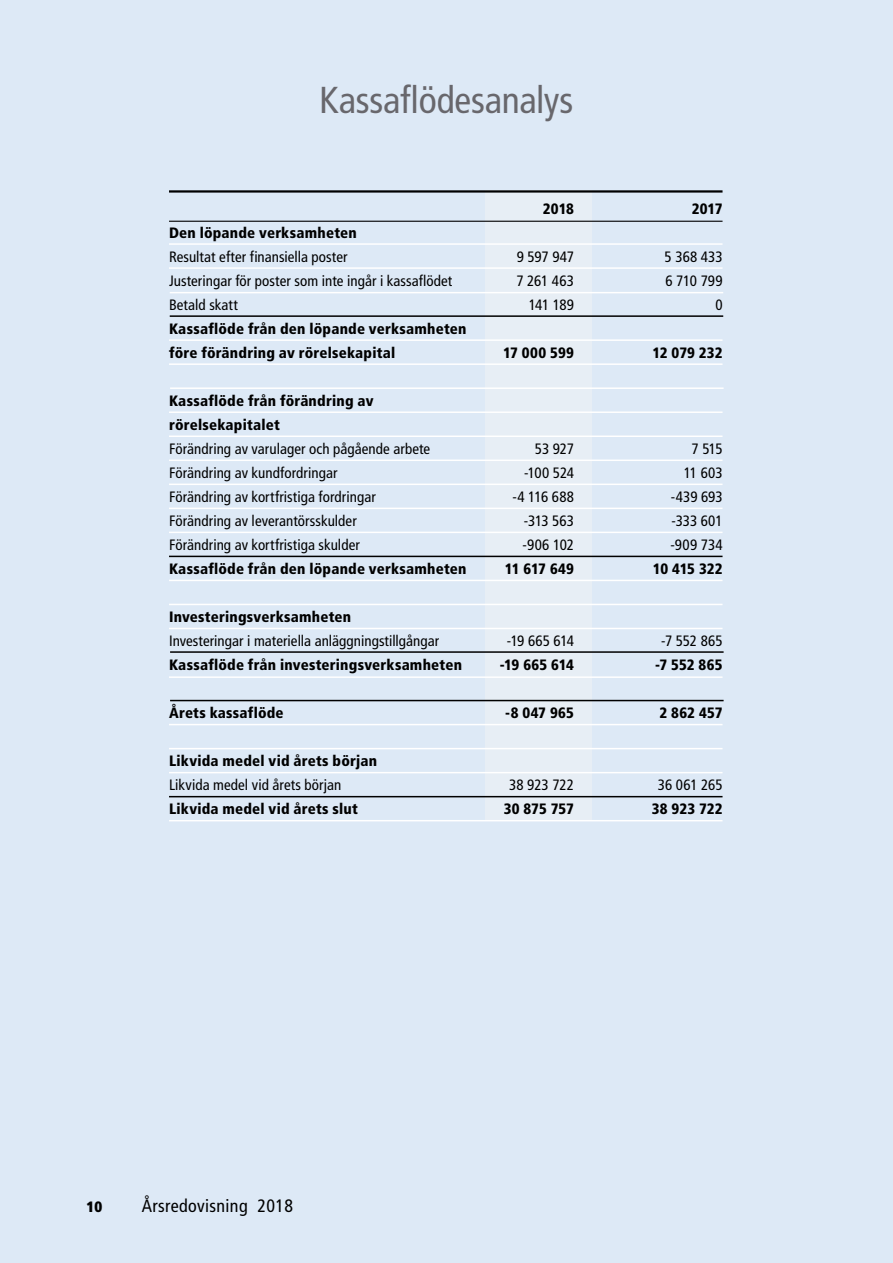
<style>
.page{position:relative;width:893px;height:1263px;background:#dde9f6}
.page>*{position:absolute;margin:0;border:0;box-sizing:border-box;transform-origin:0 0}
.t1{font:condensed 37.5px "Frutiger";letter-spacing:-.005em;color:#68676c}
.t2{font:condensed 18px "Frutiger";letter-spacing:.02em;color:#000}
.t3{font:condensed 15px "Frutiger";letter-spacing:.005em;color:#000}
.t4{font:900 condensed 15px/24px "Frutiger";letter-spacing:.015em;color:#000}
.t5{font:900 condensed 15px "Frutiger";color:#000}
</style>
<div class="page">
<div style="left:485px;top:190px;width:106px;height:631px;background:#e7eef5"></div>
<hr style="left:169px;top:190px;width:553px;height:3px;background:#000">
<hr style="left:169px;top:221px;width:553px;height:1px;background:#000">
<hr style="left:169px;top:243px;width:553px;height:2px;background:#fff">
<hr style="left:169px;top:267px;width:553px;height:2px;background:#fff">
<hr style="left:170px;top:315px;width:553px;height:2px;background:#000">
<hr style="left:170px;top:292px;width:553px;height:1px;background:#fff">
<hr style="left:169px;top:339px;width:553px;height:2px;background:#fff">
<hr style="left:169px;top:363px;width:553px;height:2px;background:#fff">
<hr style="left:170px;top:700px;width:554px;height:1px;background:#000">
<hr style="left:169px;top:411px;width:553px;height:2px;background:#fff">
<hr style="left:169px;top:435px;width:553px;height:2px;background:#fff">
<hr style="left:169px;top:459px;width:553px;height:2px;background:#fff">
<hr style="left:169px;top:484px;width:553px;height:1px;background:#fff">
<hr style="left:169px;top:508px;width:553px;height:1px;background:#fff">
<hr style="left:169px;top:532px;width:553px;height:1px;background:#fff">
<hr style="left:169px;top:556px;width:553px;height:1px;background:#000">
<hr style="left:169px;top:580px;width:553px;height:1px;background:#fff">
<hr style="left:169px;top:604px;width:553px;height:1px;background:#fff">
<hr style="left:169px;top:628px;width:553px;height:1px;background:#fff">
<hr style="left:169px;top:676px;width:553px;height:2px;background:#fff">
<hr style="left:170px;top:651px;width:554px;height:2px;background:#000">
<hr style="left:169px;top:724px;width:553px;height:1px;background:#fff">
<hr style="left:169px;top:748px;width:553px;height:1px;background:#fff">
<hr style="left:169px;top:772px;width:553px;height:1px;background:#fff">
<hr style="left:169px;top:796px;width:553px;height:1px;background:#000">
<hr style="left:169px;top:820px;width:553px;height:1px;background:#fff">
<hr style="left:170px;top:387px;width:554px;height:2px;background:#fff">
<h1 class="t1" style="left:320px;top:78px;width:255px">Kassaflödesanalys</h1>
<p class="t4" style="left:543px;top:196px;width:33px">2018</p>
<p class="t4" style="left:692px;top:196px;width:32px">2017</p>
<p class="t4" style="left:169px;top:220px;width:189px">Den löpande verksamheten</p>
<p class="t3" style="left:169px;top:248px;width:180px">Resultat efter finansiella poster</p>
<p class="t3" style="left:517px;top:248px;width:59px">9 597 947</p>
<p class="t3" style="left:665px;top:248px;width:59px">5 368 433</p>
<p class="t3" style="left:169px;top:272px;width:285px">Justeringar för poster som inte ingår i kassaflödet</p>
<p class="t3" style="left:516px;top:272px;width:59px">7 261 463</p>
<p class="t3" style="left:665px;top:272px;width:59px">6 710 799</p>
<p class="t3" style="left:169px;top:296px;width:70px">Betald skatt</p>
<p class="t3" style="left:529px;top:296px;width:47px">141 189</p>
<p class="t3" style="left:715px;top:296px;width:9px">0</p>
<p class="t4" style="left:169px;top:316px;width:299px">Kassaflöde från den löpande verksamheten före förändring av rörelsekapital</p>
<p class="t4" style="left:503px;top:340px;width:72px">17 000 599</p>
<p class="t4" style="left:652px;top:340px;width:72px">12 079 232</p>
<p class="t4" style="left:169px;top:388px;width:206px">Kassaflöde från förändring av rörelsekapitalet</p>
<p class="t3" style="left:169px;top:440px;width:263px">Förändring av varulager och pågående arbete</p>
<p class="t3" style="left:535px;top:440px;width:41px">53 927</p>
<p class="t3" style="left:692px;top:440px;width:32px">7 515</p>
<p class="t3" style="left:169px;top:464px;width:170px">Förändring av kundfordringar</p>
<p class="t3" style="left:524px;top:464px;width:51px">-100 524</p>
<p class="t3" style="left:684px;top:464px;width:40px">11 603</p>
<p class="t3" style="left:169px;top:488px;width:208px">Förändring av kortfristiga fordringar</p>
<p class="t3" style="left:513px;top:488px;width:63px">-4 116 688</p>
<p class="t3" style="left:671px;top:488px;width:53px">-439 693</p>
<p class="t3" style="left:169px;top:512px;width:189px">Förändring av leverantörsskulder</p>
<p class="t3" style="left:524px;top:512px;width:52px">-313 563</p>
<p class="t3" style="left:672px;top:512px;width:52px">-333 601</p>
<p class="t3" style="left:169px;top:536px;width:192px">Förändring av kortfristiga skulder</p>
<p class="t3" style="left:523px;top:536px;width:53px">-906 102</p>
<p class="t3" style="left:670px;top:536px;width:54px">-909 734</p>
<p class="t4" style="left:169px;top:556px;width:299px">Kassaflöde från den löpande verksamheten</p>
<p class="t4" style="left:505px;top:556px;width:71px">11 617 649</p>
<p class="t4" style="left:653px;top:556px;width:71px">10 415 322</p>
<p class="t4" style="left:169px;top:604px;width:184px">Investeringsverksamheten</p>
<p class="t3" style="left:169px;top:632px;width:272px">Investeringar i materiella anläggningstillgångar</p>
<p class="t3" style="left:507px;top:632px;width:69px">-19 665 614</p>
<p class="t3" style="left:661px;top:632px;width:63px">-7 552 865</p>
<p class="t4" style="left:169px;top:652px;width:295px">Kassaflöde från investeringsverksamheten</p>
<p class="t4" style="left:500px;top:652px;width:76px">-19 665 614</p>
<p class="t4" style="left:655px;top:652px;width:69px">-7 552 865</p>
<p class="t4" style="left:169px;top:700px;width:116px">Årets kassaflöde</p>
<p class="t4" style="left:505px;top:700px;width:70px">-8 047 965</p>
<p class="t4" style="left:659px;top:700px;width:65px">2 862 457</p>
<p class="t4" style="left:169px;top:748px;width:210px">Likvida medel vid årets början</p>
<p class="t3" style="left:169px;top:776px;width:174px">Likvida medel vid årets början</p>
<p class="t3" style="left:509px;top:776px;width:66px">38 923 722</p>
<p class="t3" style="left:658px;top:776px;width:66px">36 061 265</p>
<p class="t4" style="left:169px;top:796px;width:190px">Likvida medel vid årets slut</p>
<p class="t4" style="left:504px;top:796px;width:72px">30 875 757</p>
<p class="t4" style="left:652px;top:796px;width:72px">38 923 722</p>
<p class="t5" style="left:86px;top:1197px;width:17px">10</p>
<p class="t2" style="left:142px;top:1195px;width:153px">Årsredovisning 2018</p>
</div>
